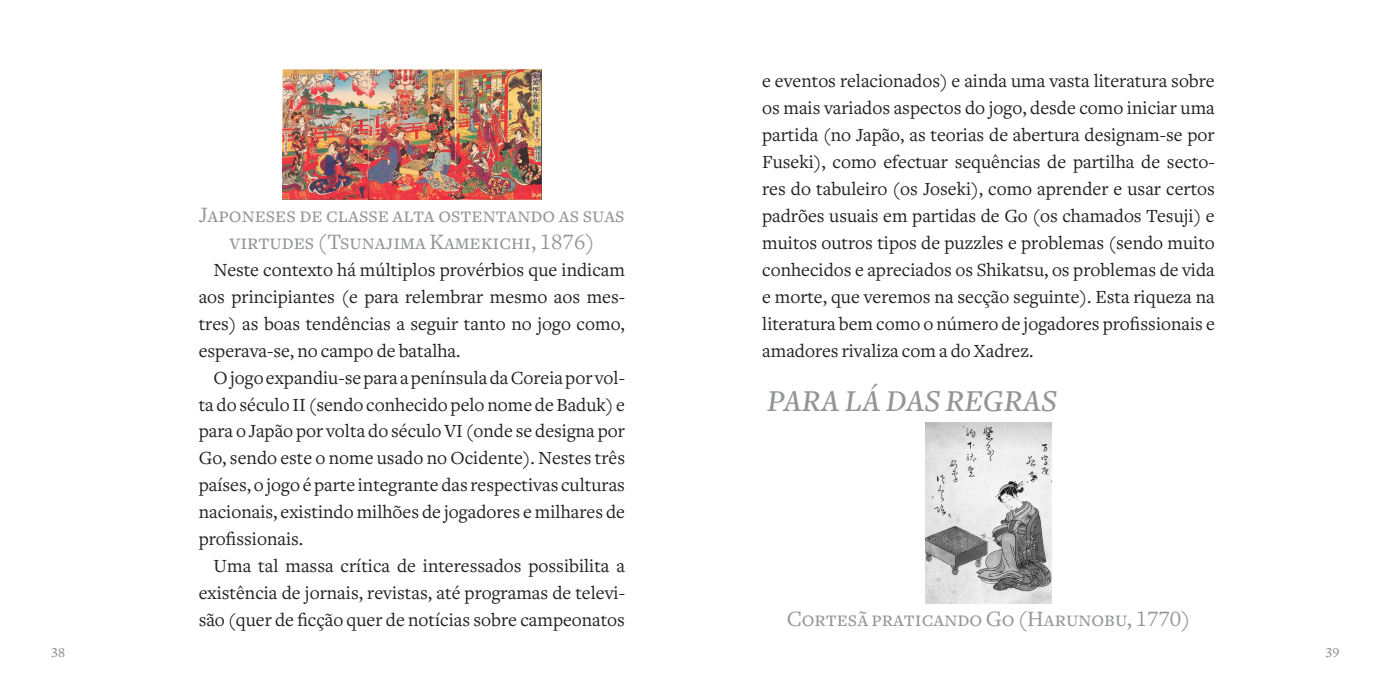
<style>
.page{position:relative;width:1389px;height:695px;background:#fff}
.page>*{position:absolute;margin:0;border:0;box-sizing:border-box;transform-origin:0 0}
.t1{font:italic 500 31.5px "Freight Text";color:#939598}
.t2{font:22.75px/26.9px "Freight Text Book SC";color:#939598;text-align:center}
.t3{font:19.25px/26.9px "Freight Text";color:#231f20;text-align:justify}
.t4{font:14px "Freight Text Book SC";color:#808285}
</style>
<div class="page">
<img style="left:926px;top:422px;width:125px;height:181px">
<img style="left:282px;top:69px;width:260px;height:130px">
<p class="t2" style="left:199px;top:201px;width:427px">Japoneses de classe alta ostentando as suas virtudes (Tsunajima Kamekichi, 1876)</p>
<p class="t3" style="left:199px;top:256px;width:428px;text-indent:15px">Neste contexto há múltiplos provérbios que indicam aos principiantes (e para relembrar mesmo aos mes&shy;tres) as boas tendências a seguir tanto no jogo como, esperava-se, no campo de batalha.</p>
<p class="t3" style="left:199px;top:364px;width:428px;text-indent:15px">O jogo expandiu-se para a península da Coreia por vol&shy;ta do século II (sendo conhecido pelo nome de Baduk) e para o Japão por volta do século VI (onde se designa por Go, sendo este o nome usado no Ocidente). Nestes três países, o jogo é parte integrante das respectivas culturas nacionais, existindo milhões de jogadores e milhares de profissionais.</p>
<p class="t3" style="left:199px;top:553px;width:428px;text-indent:15px">Uma tal massa crítica de interessados possibilita a existência de jornais, revistas, até programas de televi&shy;são (quer de ficção quer de notícias sobre campeonatos</p>
<p class="t3" style="left:762px;top:67px;width:454px">e eventos relacionados) e ainda uma vasta literatura sobre os mais variados aspectos do jogo, desde como iniciar uma partida (no Japão, as teorias de abertura designam-se por Fuseki), como efectuar sequências de partilha de secto&shy;res do tabuleiro (os Joseki), como aprender e usar certos padrões usuais em partidas de Go (os chamados Tesuji) e muitos outros tipos de puzzles e problemas (sendo muito conhecidos e apreciados os Shikatsu, os problemas de vida e morte, que veremos na secção seguinte). Esta riqueza na literatura bem como o número de jogadores profissionais e amadores rivaliza com a do Xadrez.</p>
<h1 class="t1" style="left:767px;top:383px;width:292px">PARA LÁ DAS REGRAS</h1>
<p class="t2" style="left:787px;top:605px;width:405px">Cortesã praticando Go (Harunobu, 1770)</p>
<p class="t4" style="left:51px;top:644px;width:15px">38</p>
<p class="t4" style="left:1325px;top:644px;width:15px">39</p>
</div>
